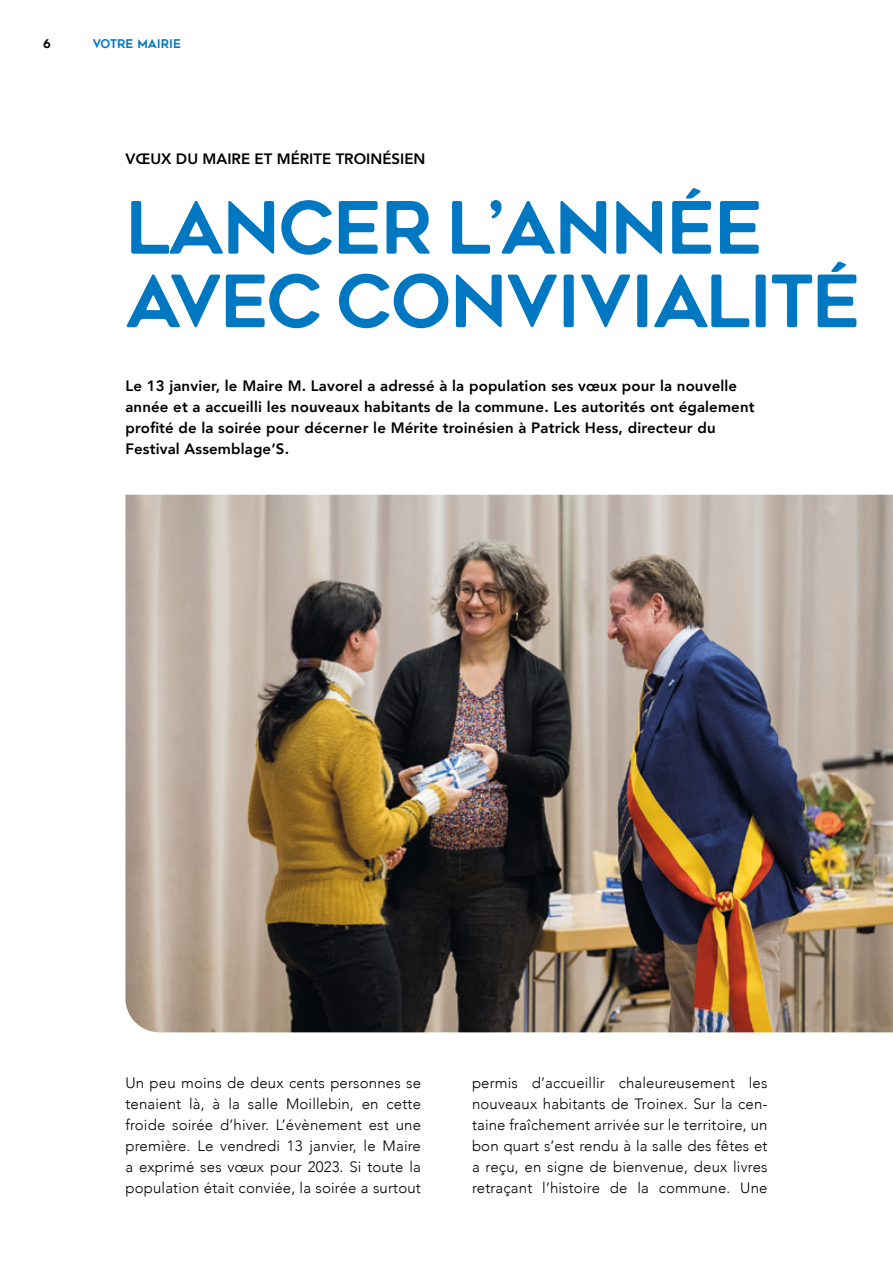
<style>
.page{position:relative;width:893px;height:1263px;background:#fff}
.page>*{position:absolute;margin:0;border:0;box-sizing:border-box;transform-origin:0 0}
.t1{font:72px/73.5px "Geometos Rounded";letter-spacing:-.02em;color:#0078c1}
.t2{font:300 15px/21px "Avenir";letter-spacing:.01em;color:#000;text-align:justify}
.t3{font:800 15px/21px "Avenir";letter-spacing:.01em;color:#000}
.t4{font:12px "Geometos Rounded";color:#0078c1}
.t5{font:12px "Geometos";color:#000}
</style>
<div class="page">
<img style="left:125px;top:495px;width:768px;height:537px">
<p class="t5" style="left:43px;top:37px;width:9px">6</p>
<p class="t4" style="left:93px;top:37px;width:90px">VOTRE MAIRIE</p>
<p class="t3" style="left:125px;top:148px;width:301px">VŒUX DU MAIRE ET MÉRITE TROINÉSIEN</p>
<h1 class="t1" style="left:125px;top:191px;width:737px">LANCER L’ANNÉE<br>AVEC CONVIVIALITÉ</h1>
<p class="t3" style="left:125px;top:376px;width:631px">Le 13 janvier, le Maire M. Lavorel a adressé à la population ses vœux pour la nouvelle année et a accueilli les nouveaux habitants de la commune. Les autorités ont également profité de la soirée pour décerner le Mérite troinésien à Patrick Hess, directeur du Festival Assemblage’S.</p>
<p class="t2" style="left:125px;top:1072px;width:297px">Un peu moins de deux cents personnes se tenaient là, à la salle Moillebin, en cette froide soirée d’hiver. L’évènement est une première. Le vendredi 13 janvier, le Maire a exprimé ses vœux pour 2023. Si toute la population était conviée, la soirée a surtout</p>
<p class="t2" style="left:472px;top:1072px;width:297px">permis d’accueillir chaleureusement les nouveaux habitants de Troinex. Sur la cen&shy;taine fraîchement arrivée sur le territoire, un bon quart s’est rendu à la salle des fêtes et a reçu, en signe de bienvenue, deux livres retraçant l’histoire de la commune. Une</p>
</div>
